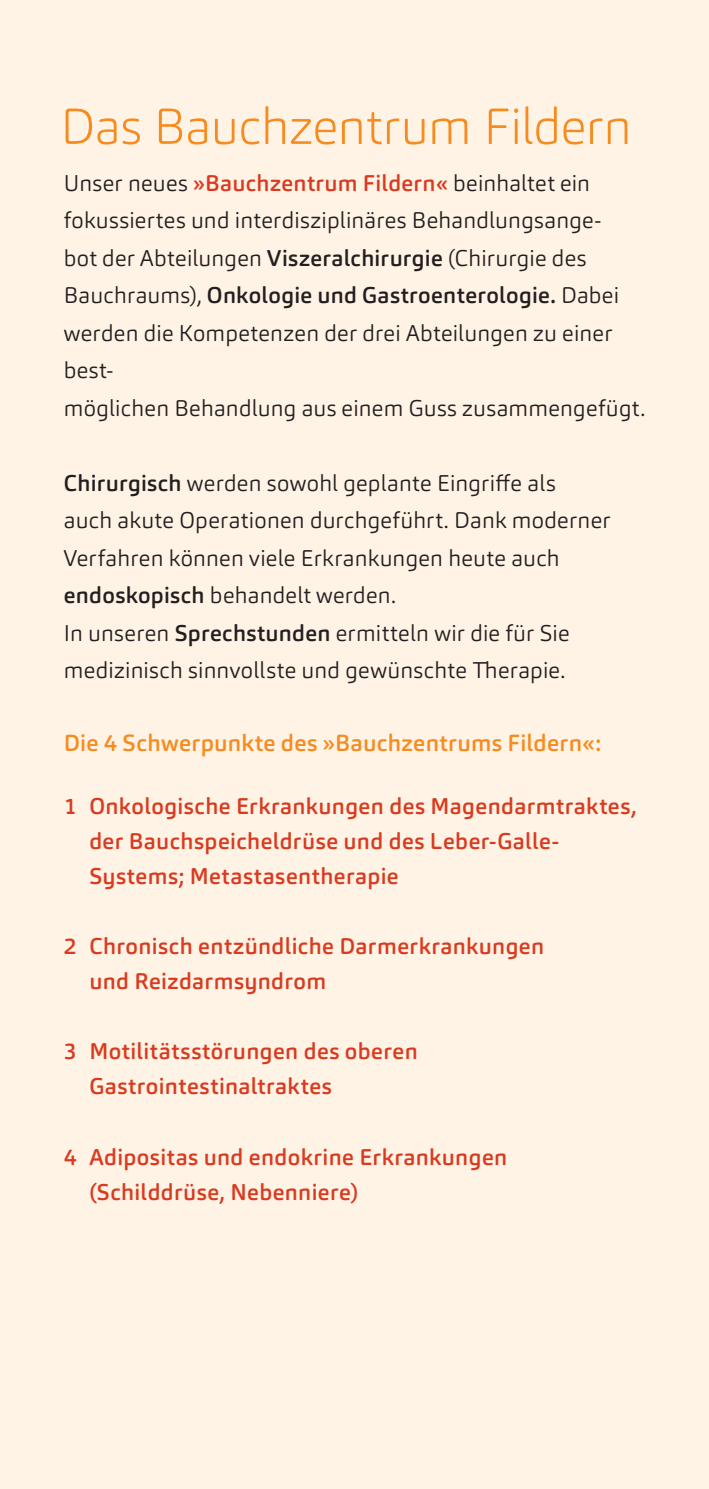
<style>
.page{position:relative;width:709px;height:1489px;background:#fff}
.page>*{position:absolute;margin:0;border:0;box-sizing:border-box;transform-origin:0 0}
.t1{font:200 50px "Carnas";letter-spacing:-.005em;color:#f68b1f}
.t2{font:500 23px "Carnas";letter-spacing:.015em;color:#f68b1f}
.t3{font:300 22.5px/37.5px "Carnas";letter-spacing:.01em;color:#231f20}
.t4{font:500 22.5px/35px "Carnas";letter-spacing:.02em;color:#d93b20}
.s1{font-weight:500;color:#d93b20}
.s2{font-weight:500}
</style>
<div class="page">
<div style="left:0;top:0;width:709px;height:1488px;background:#fff3e5"></div>
<h1 class="t1" style="left:60px;top:95px;width:573px">Das Bauchzentrum Fildern</h1>
<p class="t3" style="left:64px;top:164px;width:583px">Unser neues <span class="s1">»Bauchzentrum Fildern«</span> beinhaltet ein fokussiertes und interdisziplinäres Behandlungsange-<br>bot der Abteilungen <span class="s2">Viszeralchirurgie</span> (Chirurgie des Bauchraums), <span class="s2">Onkologie und Gastroenterologie.</span> Dabei werden die Kompetenzen der drei Abteilungen zu einer best-<br>möglichen Behandlung aus einem Guss zusammengefügt.</p>
<p class="t3" style="left:64px;top:464px;width:548px"><span class="s2">Chirurgisch</span> werden sowohl geplante Eingriffe als<br>auch akute Operationen durchgeführt. Dank moderner Verfahren können viele Erkrankungen heute auch <span class="s2">endoskopisch</span> behandelt werden.<br>In unseren <span class="s2">Sprechstunden</span> ermitteln wir die für Sie medizinisch sinnvollste und gewünschte Therapie.</p>
<p class="t2" style="left:64px;top:728px;width:539px">Die 4 Schwerpunkte des »Bauchzentrums Fildern«:</p>
<p class="t4" style="left:89px;top:788px;width:548px;text-indent:-26px">1 Onkologische Erkrankungen des Magendarmtraktes, der Bauchspeicheldrüse und des Leber-Galle-<br>Systems; Metastasentherapie</p>
<p class="t4" style="left:89px;top:928px;width:456px;text-indent:-26px">2 Chronisch entzündliche Darmerkrankungen und Reizdarmsyndrom</p>
<p class="t4" style="left:89px;top:1033px;width:330px;text-indent:-26px">3 Motilitätsstörungen des oberen<br>Gastrointestinaltraktes</p>
<p class="t4" style="left:89px;top:1138px;width:419px;text-indent:-26px">4 Adipositas und endokrine Erkrankungen (Schilddrüse, Nebenniere)</p>
</div>
